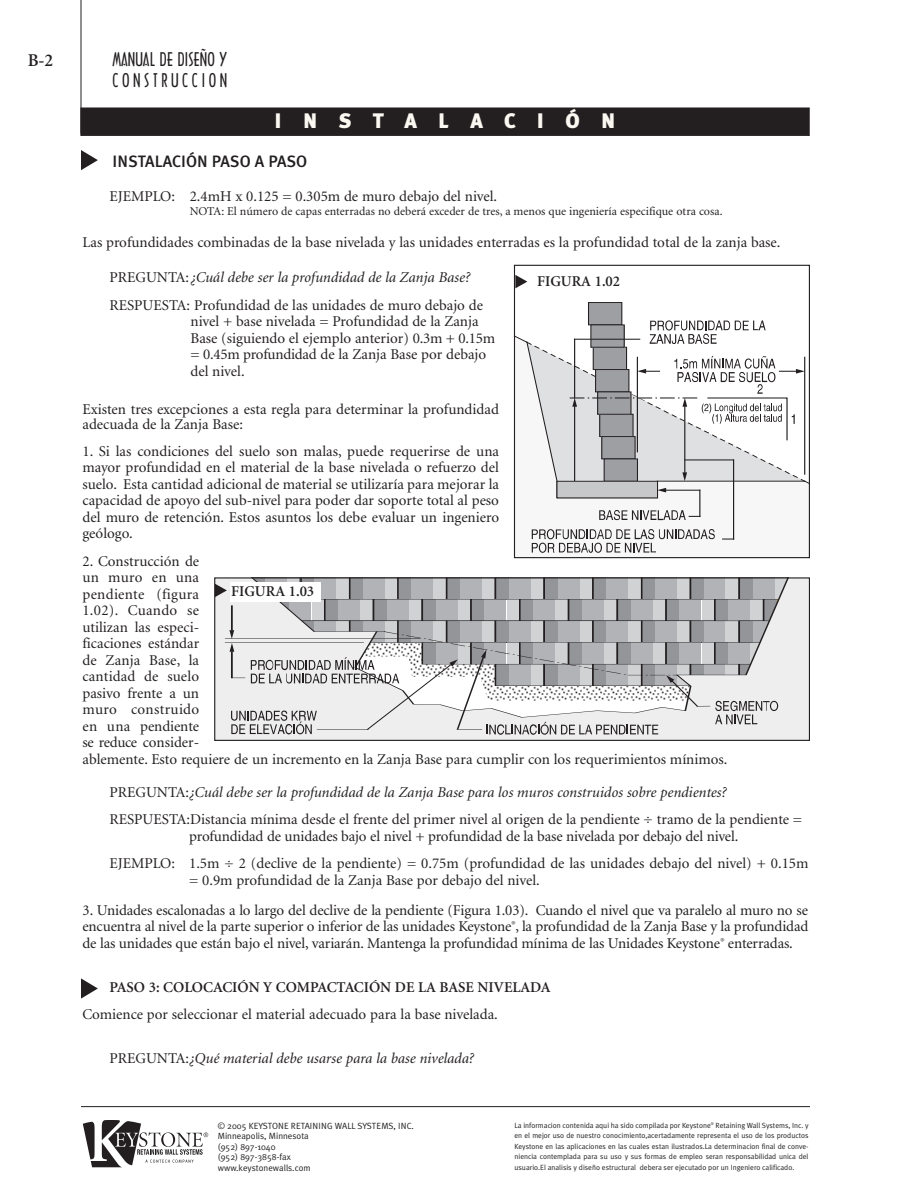
<style>
.page{position:relative;width:918px;height:1188px;background:#fff}
.page>*{position:absolute;margin:0;border:0;box-sizing:border-box;transform-origin:0 0}
.t1{font:900 21px "Meta Plus";letter-spacing:1.02em;color:#fbf8f2}
.t2{font:18px/21.6px "Arquitectura";letter-spacing:.095em;color:#231f20}
.t3{font:600 18px "Minion";color:#231f20}
.t4{font:500 16.5px "Meta Plus";color:#231f20}
.t5{font:15px/16.5px "Minion";color:#231f20}
.t6{font:600 15px "Minion";color:#231f20}
.t7{font:italic 15px "Minion";color:#231f20}
.t8{font:12px "Minion";color:#231f20}
.t9{font:9px/10.5px "Meta Plus Normal";color:#231f20}
.t10{font:7.5px/10.5px "Meta Plus Normal";color:#231f20;text-align:justify}
.s1{font-style:italic}
.s2{font-style:normal}
</style>
<div class="page">
<div style="left:81px;top:108px;width:728px;height:27px;background:#231f20"></div>
<div style="left:81px;top:108px;width:729px;height:28px;border:1px solid #231f20"></div>
<hr style="left:81px;top:0;width:1px;height:134px;background:#231f20">
<hr style="left:81px;top:1106px;width:729px;height:1px;background:#231f20">
<svg style="left:81px;top:150px;width:17px;height:20px"></svg>
<div style="left:514px;top:513px;width:295px;height:45px;background:#f7f7f8"></div>
<svg style="left:532px;top:529px;width:183px;height:24px"></svg>
<svg style="left:723px;top:538px;width:11px;height:2px"></svg>
<hr style="left:733px;top:460px;width:1px;height:79px;background:#231f20">
<div style="left:589px;top:303px;width:33px;height:22px;background:#9d9fa2"></div>
<div style="left:588px;top:302px;width:34px;height:23px;border:1px solid #231f20"></div>
<svg style="left:516px;top:320px;width:292px;height:200px"></svg>
<div style="left:557px;top:481px;width:101px;height:17px;background:#c7c8ca"></div>
<div style="left:557px;top:481px;width:101px;height:17px;border:1px solid #231f20"></div>
<div style="left:514px;top:265px;width:296px;height:293px;border:1px solid #231f20"></div>
<div style="left:216px;top:579px;width:592px;height:160px;background:#eeeeef"></div>
<svg style="left:251px;top:579px;width:538px;height:139px"></svg>
<svg style="left:715px;top:701px;width:63px;height:23px"></svg>
<hr style="left:226px;top:642px;width:137px;height:1px;background:#231f20">
<hr style="left:226px;top:638px;width:194px;height:1px;background:#231f20">
<svg style="left:229px;top:606px;width:480px;height:129px"></svg>
<div style="left:214px;top:577px;width:596px;height:164px;border:1px solid #231f20"></div>
<div style="left:230px;top:583px;width:91px;height:19px;background:#fff"></div>
<svg style="left:215px;top:584px;width:12px;height:13px"></svg>
<svg style="left:515px;top:275px;width:12px;height:13px"></svg>
<svg style="left:81px;top:978px;width:17px;height:21px"></svg>
<svg style="left:83px;top:1120px;width:125px;height:47px"></svg>
<p class="t3" style="left:28px;top:53px;width:27px">B-2</p>
<p class="t2" style="left:113px;top:49px;width:116px">MANUAL DE DISEÑO Y<br>CONSTRUCCION</p>
<h1 class="t1" style="left:275px;top:108px;width:342px">INSTALACIÓN</h1>
<p class="t4" style="left:112px;top:152px;width:196px">INSTALACIÓN PASO A PASO</p>
<p class="t5" style="left:110px;top:189px;width:389px">EJEMPLO: 2.4mH x 0.125 = 0.305m de muro debajo del nivel.</p>
<p class="t8" style="left:190px;top:206px;width:534px">NOTA: El número de capas enterradas no deberá exceder de tres, a menos que ingeniería especifique otra cosa.</p>
<p class="t5" style="left:82px;top:236px;width:700px">Las profundidades combinadas de la base nivelada y las unidades enterradas es la profundidad total de la zanja base.</p>
<p class="t5" style="left:110px;top:265px;width:375px;line-height:27.3px">PREGUNTA:<span class="s1">¿Cuál debe ser la profundidad de la Zanja Base?<br></span>RESPUESTA: Profundidad de las unidades de muro debajo de</p>
<p class="t5" style="left:190px;top:314px;width:306px">nivel + base nivelada = Profundidad de la Zanja Base (siguiendo el ejemplo anterior) 0.3m + 0.15m = 0.45m profundidad de la Zanja Base por debajo del nivel.</p>
<p class="t5" style="left:83px;top:403px;width:418px;line-height:15px">Existen tres excepciones a esta regla para determinar la profundidad adecuada de la Zanja Base:</p>
<p class="t5" style="left:83px;top:444px;width:418px;text-align:justify">1. Si las condiciones del suelo son malas, puede requerirse de una mayor profundidad en el material de la base nivelada o refuerzo del suelo. Esta cantidad adicional de material se utilizaría para mejorar la capacidad de apoyo del sub-nivel para poder dar soporte total al peso del muro de retención. Estos asuntos los debe evaluar un ingeniero geólogo.</p>
<p class="t5" style="left:82px;top:554px;width:647px">2. Construcción de<br>un muro en una<br>pendiente (figura<br>1.02). Cuando se<br>utilizan las especi-<br>ficaciones estándar<br>de Zanja Base, la<br>cantidad de suelo<br>pasivo frente a un<br>muro construido<br>en una pendiente<br>se reduce consider-<br>ablemente. Esto requiere de un incremento en la Zanja Base para cumplir con los requerimientos mínimos.</p>
<p class="t5" style="left:109px;top:780px;width:694px;line-height:27.3px">PREGUNTA:<span class="s1">¿Cuál debe ser la profundidad de la Zanja Base para los muros construidos sobre pendientes?<br></span>RESPUESTA:Distancia mínima desde el frente del primer nivel al origen de la pendiente ÷ tramo de la pendiente =</p>
<p class="t5" style="left:110px;top:824px;width:701px;line-height:27.3px;text-indent:80px">profundidad de unidades bajo el nivel + profundidad de la base nivelada por debajo del nivel.<br>EJEMPLO: 1.5m ÷ 2 (declive de la pendiente) = 0.75m (profundidad de las unidades debajo del nivel) + 0.15m</p>
<p class="t5" style="left:189px;top:873px;width:352px">= 0.9m profundidad de la Zanja Base por debajo del nivel.</p>
<p class="t5" style="left:83px;top:903px;width:727px;text-align:justify">3. Unidades escalonadas a lo largo del declive de la pendiente (Figura 1.03). Cuando el nivel que va paralelo al muro no se encuentra al nivel de la parte superior o inferior de las unidades Keystone<sup>®</sup>, la profundidad de la Zanja Base y la profundidad de las unidades que están bajo el nivel, variarán. Mantenga la profundidad mínima de las Unidades Keystone<sup>®</sup> enterradas.</p>
<p class="t6" style="left:109px;top:981px;width:443px">PASO 3: COLOCACIÓN Y COMPACTACIÓN DE LA BASE NIVELADA</p>
<p class="t5" style="left:82px;top:1007px;width:417px">Comience por seleccionar el material adecuado para la base nivelada.</p>
<p class="t7" style="left:109px;top:1052px;width:366px"><span class="s2">PREGUNTA:</span>¿Qué material debe usarse para la base nivelada?</p>
<p class="t6" style="left:537px;top:275px;width:85px">FIGURA 1.02</p>
<p class="t6" style="left:231px;top:585px;width:85px">FIGURA 1.03</p>
<p class="t9" style="left:218px;top:1120px;width:198px">© 2005 KEYSTONE RETAINING WALL SYSTEMS, INC.<br>Minneapolis, Minnesota<br>(952) 897-1040<br>(952) 897-3858-fax<br>www.keystonewalls.com</p>
<p class="t10" style="left:514px;top:1120px;width:296px">La informacion contenida aqui ha sido compilada por Keystone<sup>®</sup> Retaining Wall Systems, Inc. y en el mejor uso de nuestro conocimiento,acertadamente representa el uso de los productos Keystone en las aplicaciones en las cuales estan ilustrados.La determinacion final de conve&shy;niencia contemplada para su uso y sus formas de empleo seran responsabilidad unica del usuario.El analisis y diseño estructural debera ser ejecutado por un Ingeniero calificado.</p>
</div>
